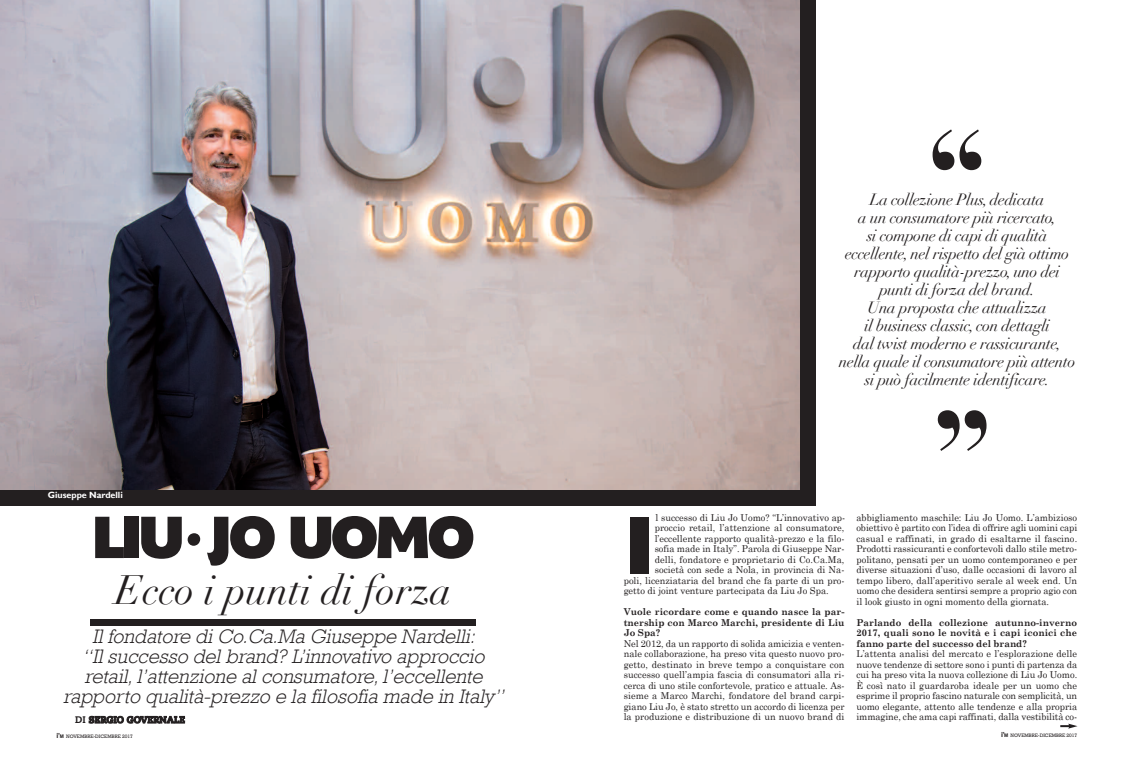
<style>
.page{position:relative;width:1134px;height:780px;background:#fff}
.page>*{position:absolute;margin:0;border:0;box-sizing:border-box;transform-origin:0 0}
.t1{font:700 130px "Didot";color:#231f20}
.t2{font:75.1px "Headline NEWS";color:#231f20}
.t3{font:55px "Headline NEWS";letter-spacing:-.1em;color:#231f20}
.t4{font:italic 40px "Didot";color:#231f20}
.t5{font:italic 300 20px/20px "Rockwell";color:#231f20;text-align:center}
.t6{font:italic 16px/18px "Didot";letter-spacing:-.02em;color:#231f20;text-align:center}
.t7{font:9.5px/10.5px "Century Schoolbook";color:#231f20;text-align:justify}
.t8{font:700 9.5px/10.5px "Century Schoolbook";color:#231f20;text-align:justify}
.t9{font:9.5px "Caecilia Heavy Os F";letter-spacing:-.005em;color:#231f20}
.t10{font:700 9px "Gill Sans";letter-spacing:-.005em;color:#fff}
.t11{font:5px "Rockwell";color:#231f20}
.s1{font-family:"Cooper Black Std";font-style:italic}
.s2{font-family:"Arial";font-weight:700;font-size:7px}
.s3{font-family:"Arial";font-weight:700}
</style>
<div class="page">
<img style="left:0;top:0;width:800px;height:490px">
<div style="left:0;top:490px;width:816px;height:15px;background:#231f20"></div>
<div style="left:800px;top:0;width:15px;height:505px;background:#231f20"></div>
<div style="left:91px;top:619px;width:385px;height:7px;background:#231f20"></div>
<svg style="left:1060px;top:723px;width:17px;height:5px"></svg>
<h1 class="t1" style="left:927px;top:98px;width:62px">“</h1>
<p class="t6" style="left:839px;top:191px;width:238px">La collezione Plus, dedicata<br>a un consumatore più ricercato,<br>si compone di capi di qualità eccellente, nel rispetto del già ottimo rapporto qualità-prezzo, uno dei punti di forza del brand.<br>Una proposta che attualizza<br>il business classic, con dettagli<br>dal twist moderno e rassicurante, nella quale il consumatore più attento si può facilmente identificare.</p>
<p class="t10" style="left:48px;top:489px;width:76px">Giuseppe Nardelli</p>
<h3 class="t3" style="left:91px;top:513px;width:387px">LIU<span class="s1">·</span> JO UOMO</h3>
<h3 class="t4" style="left:115px;top:566px;width:338px">Ecco i punti di forza</h3>
<h3 class="t5" style="left:63px;top:626px;width:446px">Il fondatore di Co.Ca.Ma Giusepp e Nardelli:<br>“Il successo del brand? L’innovativo approccio retail, l’attenzione al consumatore, l’eccellente rapp orto qualità-prezzo e la filosofia made in Italy ”</h3>
<p class="t9" style="left:75px;top:713px;width:111px">DI SERGIO GOVERNALE</p>
<h1 class="t1" style="left:992px;top:482px;width:62px;rotate:-180deg">“</h1>
<h2 class="t2" style="left:624px;top:512px;width:33px">I</h2>
<p class="t7" style="left:655px;top:512px;width:191px">l successo di Liu Jo Uomo? “L’innovativo ap-</p>
<p class="t7" style="left:655px;top:522px;width:191px">proccio retail, l’attenzione al consumatore,</p>
<p class="t7" style="left:655px;top:533px;width:191px">l’eccellente rapporto qualità-prezzo e la filo-</p>
<p class="t7" style="left:655px;top:543px;width:191px">sofia made in Italy”. Parola di Giuseppe Nar-</p>
<p class="t7" style="left:655px;top:554px;width:191px">delli, fondatore e proprietario di Co.Ca.Ma,</p>
<p class="t7" style="left:655px;top:564px;width:191px">società con sede a Nola, in provincia di Na-</p>
<p class="t7" style="left:624px;top:575px;width:222px">poli, licenziataria del brand che fa parte di un pro-</p>
<p class="t7" style="left:624px;top:585px;width:206px">getto di joint venture partecipata da Liu Jo Spa.</p>
<p class="t8" style="left:624px;top:606px;width:222px">Vuole ricordare come e quando nasce la par&shy;tnership con Marco Marchi, presidente di Liu Jo Spa?</p>
<p class="t7" style="left:624px;top:638px;width:222px">Nel 2012, da un rapporto di solida amicizia e venten&shy;nale collaborazione, ha preso vita questo nuovo pro&shy;getto, destinato in breve tempo a conquistare con successo quell’ampia fascia di consumatori alla ri&shy;cerca di uno stile confortevole, pratico e attuale. As&shy;sieme a Marco Marchi, fondatore del brand carpi&shy;giano Liu Jo, è stato stretto un accordo di licenza per la produzione e distribuzione di un nuovo brand di</p>
<p class="t7" style="left:856px;top:512px;width:222px">abbigliamento maschile: Liu Jo Uomo. L’ambizioso obiettivo è partito con l’idea di offrire agli uomini capi casual e raffinati, in grado di esaltarne il fascino.<br>Prodotti rassicuranti e confortevoli dallo stile metro&shy;politano, pensati per un uomo contemporaneo e per diverse situazioni d’uso, dalle occasioni di lavoro al tempo libero, dall’aperitivo serale al week end. Un uomo che desidera sentirsi sempre a proprio agio con il look giusto in ogni momento della giornata.</p>
<p class="t8" style="left:856px;top:617px;width:222px">Parlando della collezione autunno-inverno 2017, quali sono le novità e i capi iconici che fanno parte del successo del brand?</p>
<p class="t7" style="left:856px;top:648px;width:222px">L’attenta analisi del mercato e l’esplorazione delle nuove tendenze di settore sono i punti di partenza da cui ha preso vita la nuova collezione di Liu Jo Uomo.<br>È così nato il guardaroba ideale per un uomo che esprime il proprio fascino naturale con semplicità, un uomo elegante, attento alle tendenze e alla propria immagine, che ama capi raffinati, dalla vestibilità co-</p>
<p class="t11" style="left:57px;top:732px;width:78px"><span class="s2">i’</span><span class="s3">M</span> NOVEMBRE-DICEMBRE 2017</p>
<p class="t11" style="left:1001px;top:732px;width:78px"><span class="s2">i’</span><span class="s3">M</span> NOVEMBRE-DICEMBRE 2017</p>
</div>
